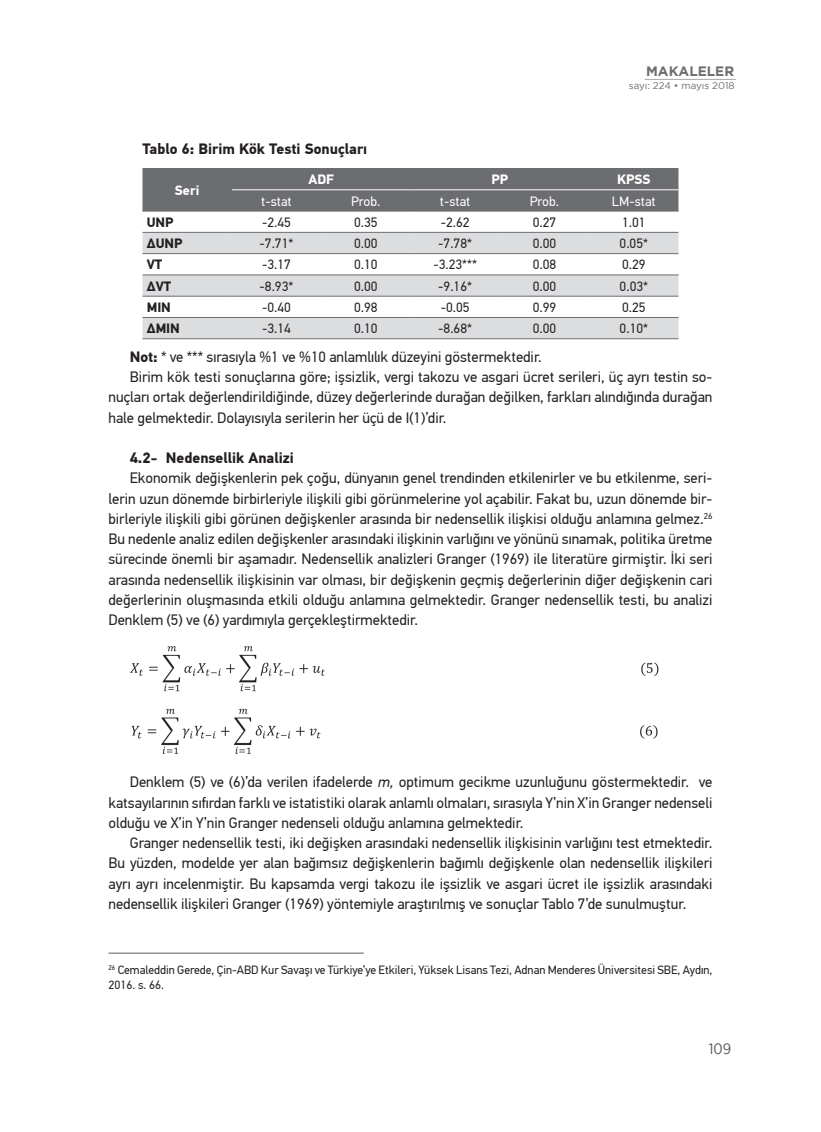
<style>
.page{position:relative;width:821px;height:1132px;background:#fff}
.page>*{position:absolute;margin:0;border:0;box-sizing:border-box;transform-origin:0 0}
.t1{font:15px/20.2px "PF Din Text Pro";color:#231f20;text-align:justify}
.t2{font:700 15px "PF Din Text Pro";color:#231f20}
.t3{font:15px "Gotham Narrow";color:#57585a}
.t4{font:700 13.65px "Gotham";color:#6c6d70}
.t5{font:13.5px "PF Din Text Pro";color:#231f20}
.t6{font:13.5px "PF Din Text Pro";color:#fff}
.t7{font:700 13.5px "PF Din Text Pro";color:#231f20}
.t8{font:700 13.5px "PF Din Text Pro";color:#fff}
.t9{font:12px/15px "PF Din Text Pro";color:#231f20}
.t10{font:9.75px "Gotham";color:#6c6d70}
.s1{font-weight:700}
.s2{font-style:italic}
</style>
<div class="page">
<hr style="left:644px;top:79px;width:92px;height:1px;background:#a8a9ad">
<div style="left:142px;top:169px;width:536px;height:42px;background:#6c6d70"></div>
<svg style="left:142px;top:233px;width:536px;height:105px;fill:#dcdddf"></svg>
<hr style="left:142px;top:168px;width:90px;height:1px;background:#6c6d70">
<hr style="left:232px;top:168px;width:89px;height:1px;background:#6c6d70">
<hr style="left:321px;top:168px;width:89px;height:1px;background:#6c6d70">
<hr style="left:410px;top:168px;width:90px;height:1px;background:#6c6d70">
<hr style="left:500px;top:168px;width:89px;height:1px;background:#6c6d70">
<hr style="left:589px;top:168px;width:89px;height:1px;background:#6c6d70">
<hr style="left:142px;top:211px;width:90px;height:1px;background:#6c6d70">
<hr style="left:232px;top:211px;width:89px;height:1px;background:#6c6d70">
<hr style="left:321px;top:211px;width:89px;height:1px;background:#6c6d70">
<hr style="left:410px;top:211px;width:90px;height:1px;background:#6c6d70">
<hr style="left:500px;top:211px;width:89px;height:1px;background:#6c6d70">
<hr style="left:589px;top:211px;width:89px;height:1px;background:#6c6d70">
<hr style="left:142px;top:232px;width:90px;height:1px;background:#6c6d70">
<hr style="left:232px;top:232px;width:89px;height:1px;background:#6c6d70">
<hr style="left:321px;top:232px;width:89px;height:1px;background:#6c6d70">
<hr style="left:410px;top:232px;width:90px;height:1px;background:#6c6d70">
<hr style="left:500px;top:232px;width:89px;height:1px;background:#6c6d70">
<hr style="left:589px;top:232px;width:89px;height:1px;background:#6c6d70">
<hr style="left:142px;top:253px;width:90px;height:1px;background:#6c6d70">
<hr style="left:232px;top:253px;width:89px;height:1px;background:#6c6d70">
<hr style="left:321px;top:253px;width:89px;height:1px;background:#6c6d70">
<hr style="left:410px;top:253px;width:90px;height:1px;background:#6c6d70">
<hr style="left:500px;top:253px;width:89px;height:1px;background:#6c6d70">
<hr style="left:589px;top:253px;width:89px;height:1px;background:#6c6d70">
<hr style="left:232px;top:189px;width:89px;height:1px;background:#fff">
<hr style="left:321px;top:189px;width:89px;height:1px;background:#fff">
<hr style="left:410px;top:189px;width:90px;height:1px;background:#fff">
<hr style="left:500px;top:189px;width:89px;height:1px;background:#fff">
<hr style="left:589px;top:189px;width:89px;height:1px;background:#fff">
<hr style="left:142px;top:274px;width:90px;height:1px;background:#6c6d70">
<hr style="left:232px;top:274px;width:89px;height:1px;background:#6c6d70">
<hr style="left:321px;top:274px;width:89px;height:1px;background:#6c6d70">
<hr style="left:410px;top:274px;width:90px;height:1px;background:#6c6d70">
<hr style="left:500px;top:274px;width:89px;height:1px;background:#6c6d70">
<hr style="left:589px;top:274px;width:89px;height:1px;background:#6c6d70">
<hr style="left:142px;top:296px;width:90px;height:1px;background:#6c6d70">
<hr style="left:232px;top:296px;width:89px;height:1px;background:#6c6d70">
<hr style="left:321px;top:296px;width:89px;height:1px;background:#6c6d70">
<hr style="left:410px;top:296px;width:90px;height:1px;background:#6c6d70">
<hr style="left:500px;top:296px;width:89px;height:1px;background:#6c6d70">
<hr style="left:589px;top:296px;width:89px;height:1px;background:#6c6d70">
<hr style="left:142px;top:317px;width:90px;height:1px;background:#6c6d70">
<hr style="left:232px;top:317px;width:89px;height:1px;background:#6c6d70">
<hr style="left:321px;top:317px;width:89px;height:1px;background:#6c6d70">
<hr style="left:410px;top:317px;width:90px;height:1px;background:#6c6d70">
<hr style="left:500px;top:317px;width:89px;height:1px;background:#6c6d70">
<hr style="left:589px;top:317px;width:89px;height:1px;background:#6c6d70">
<hr style="left:142px;top:338px;width:90px;height:1px;background:#6c6d70">
<hr style="left:232px;top:338px;width:89px;height:1px;background:#6c6d70">
<hr style="left:321px;top:338px;width:89px;height:1px;background:#6c6d70">
<hr style="left:410px;top:338px;width:90px;height:1px;background:#6c6d70">
<hr style="left:500px;top:338px;width:89px;height:1px;background:#6c6d70">
<hr style="left:589px;top:338px;width:89px;height:1px;background:#6c6d70">
<img style="left:130px;top:646px;width:529px;height:108px">
<hr style="left:108px;top:952px;width:256px;height:1px;background:#57585a">
<p class="t4" style="left:646px;top:62px;width:90px">MAKALELER</p>
<p class="t10" style="left:629px;top:79px;width:107px">sayı: 224 • mayıs 2018</p>
<p class="t2" style="left:142px;top:139px;width:226px">Tablo 6: Birim Kök Testi Sonuçları</p>
<p class="t8" style="left:175px;top:182px;width:26px">Seri</p>
<p class="t8" style="left:308px;top:171px;width:27px">ADF</p>
<p class="t8" style="left:491px;top:171px;width:18px">PP</p>
<p class="t8" style="left:617px;top:171px;width:35px">KPSS</p>
<p class="t6" style="left:261px;top:193px;width:32px">t-stat</p>
<p class="t6" style="left:351px;top:193px;width:31px">Prob.</p>
<p class="t6" style="left:440px;top:193px;width:32px">t-stat</p>
<p class="t6" style="left:530px;top:193px;width:31px">Prob.</p>
<p class="t6" style="left:612px;top:193px;width:45px">LM-stat</p>
<p class="t7" style="left:147px;top:214px;width:28px">UNP</p>
<p class="t5" style="left:262px;top:214px;width:30px">-2.45</p>
<p class="t5" style="left:354px;top:214px;width:25px">0.35</p>
<p class="t5" style="left:441px;top:214px;width:30px">-2.62</p>
<p class="t5" style="left:532px;top:214px;width:25px">0.27</p>
<p class="t5" style="left:622px;top:214px;width:25px">1.01</p>
<p class="t7" style="left:147px;top:235px;width:37px">∆UNP</p>
<p class="t5" style="left:260px;top:235px;width:35px">-7.71*</p>
<p class="t5" style="left:354px;top:235px;width:25px">0.00</p>
<p class="t5" style="left:438px;top:235px;width:35px">-7.78*</p>
<p class="t5" style="left:532px;top:235px;width:25px">0.00</p>
<p class="t5" style="left:619px;top:235px;width:30px">0.05*</p>
<p class="t7" style="left:147px;top:256px;width:17px">VT</p>
<p class="t5" style="left:262px;top:257px;width:30px">-3.17</p>
<p class="t5" style="left:354px;top:257px;width:25px">0.10</p>
<p class="t5" style="left:433px;top:257px;width:45px">-3.23***</p>
<p class="t5" style="left:533px;top:257px;width:25px">0.08</p>
<p class="t5" style="left:622px;top:257px;width:25px">0.29</p>
<p class="t7" style="left:147px;top:278px;width:26px">∆VT</p>
<p class="t5" style="left:260px;top:278px;width:35px">-8.93*</p>
<p class="t5" style="left:354px;top:278px;width:25px">0.00</p>
<p class="t5" style="left:438px;top:278px;width:35px">-9.16*</p>
<p class="t5" style="left:533px;top:278px;width:25px">0.00</p>
<p class="t5" style="left:619px;top:278px;width:30px">0.03*</p>
<p class="t7" style="left:147px;top:299px;width:26px">MIN</p>
<p class="t5" style="left:262px;top:299px;width:30px">-0.40</p>
<p class="t5" style="left:354px;top:299px;width:25px">0.98</p>
<p class="t5" style="left:441px;top:299px;width:30px">-0.05</p>
<p class="t5" style="left:533px;top:299px;width:25px">0.99</p>
<p class="t5" style="left:622px;top:299px;width:25px">0.25</p>
<p class="t7" style="left:147px;top:320px;width:35px">∆MIN</p>
<p class="t5" style="left:262px;top:320px;width:30px">-3.14</p>
<p class="t5" style="left:354px;top:320px;width:25px">0.10</p>
<p class="t5" style="left:438px;top:320px;width:35px">-8.68*</p>
<p class="t5" style="left:533px;top:320px;width:25px">0.00</p>
<p class="t5" style="left:619px;top:320px;width:30px">0.10*</p>
<p class="t1" style="left:130px;top:346px;width:414px"><span class="s1">Not:</span> * ve *** sırasıyla %1 ve %10 anlamlılık düzeyini göstermektedir.</p>
<p class="t1" style="left:130px;top:367px;width:584px">Birim kök testi sonuçlarına göre; işsizlik, vergi takozu ve asgari ücret serileri, üç ayrı testin so-</p>
<p class="t1" style="left:108px;top:387px;width:605px">nuçları ortak değerlendirildiğinde, düzey değerlerinde durağan değilken, farkları alındığında durağan</p>
<p class="t1" style="left:108px;top:407px;width:340px">hale gelmektedir. Dolayısıyla serilerin her üçü de I(1)’dir.</p>
<p class="t2" style="left:130px;top:448px;width:165px">4.2- Nedensellik Analizi</p>
<p class="t1" style="left:108px;top:468px;width:605px;text-indent:21px">Ekonomik değişkenlerin pek çoğu, dünyanın genel trendinden etkilenirler ve bu etkilenme, seri&shy;lerin uzun dönemde birbirleriyle ilişkili gibi görünmelerine yol açabilir. Fakat bu, uzun dönemde bir&shy;birleriyle ilişkili gibi görünen değişkenler arasında bir nedensellik ilişkisi olduğu anlamına gelmez.<sup>26<br></sup>Bu nedenle analiz edilen değişkenler arasındaki ilişkinin varlığını ve yönünü sınamak, politika üretme sürecinde önemli bir aşamadır. Nedensellik analizleri Granger (1969) ile literatüre girmiştir. İki seri arasında nedensellik ilişkisinin var olması, bir değişkenin geçmiş değerlerinin diğer değişkenin cari değerlerinin oluşmasında etkili olduğu anlamına gelmektedir. Granger nedensellik testi, bu analizi Denklem (5) ve (6) yardımıyla gerçekleştirmektedir.</p>
<p class="t1" style="left:108px;top:772px;width:605px;text-indent:21px">Denklem (5) ve (6)’da verilen ifadelerde <span class="s2">m,</span> optimum gecikme uzunluğunu göstermektedir. ve katsayılarının sıfırdan farklı ve istatistiki olarak anlamlı olmaları, sırasıyla Y’nin X’in Granger nedenseli olduğu ve X’in Y’nin Granger nedenseli olduğu anlamına gelmektedir.</p>
<p class="t1" style="left:108px;top:832px;width:605px;text-indent:21px">Granger nedensellik testi, iki değişken arasındaki nedensellik ilişkisinin varlığını test etmektedir.<br>Bu yüzden, modelde yer alan bağımsız değişkenlerin bağımlı değişkenle olan nedensellik ilişkileri ayrı ayrı incelenmiştir. Bu kapsamda vergi takozu ile işsizlik ve asgari ücret ile işsizlik arasındaki nedensellik ilişkileri Granger (1969) yöntemiyle araştırılmış ve sonuçlar Tablo 7’de sunulmuştur.</p>
<p class="t9" style="left:108px;top:962px;width:605px"><sup>26</sup> Cemaleddin Gerede, Çin-ABD Kur Savaşı ve Türkiye’ye Etkileri, Yüksek Lisans Tezi, Adnan Menderes Üniversitesi SBE, Aydın,<br>2016. s. 66.</p>
<p class="t3" style="left:709px;top:1038px;width:24px">109</p>
</div>
